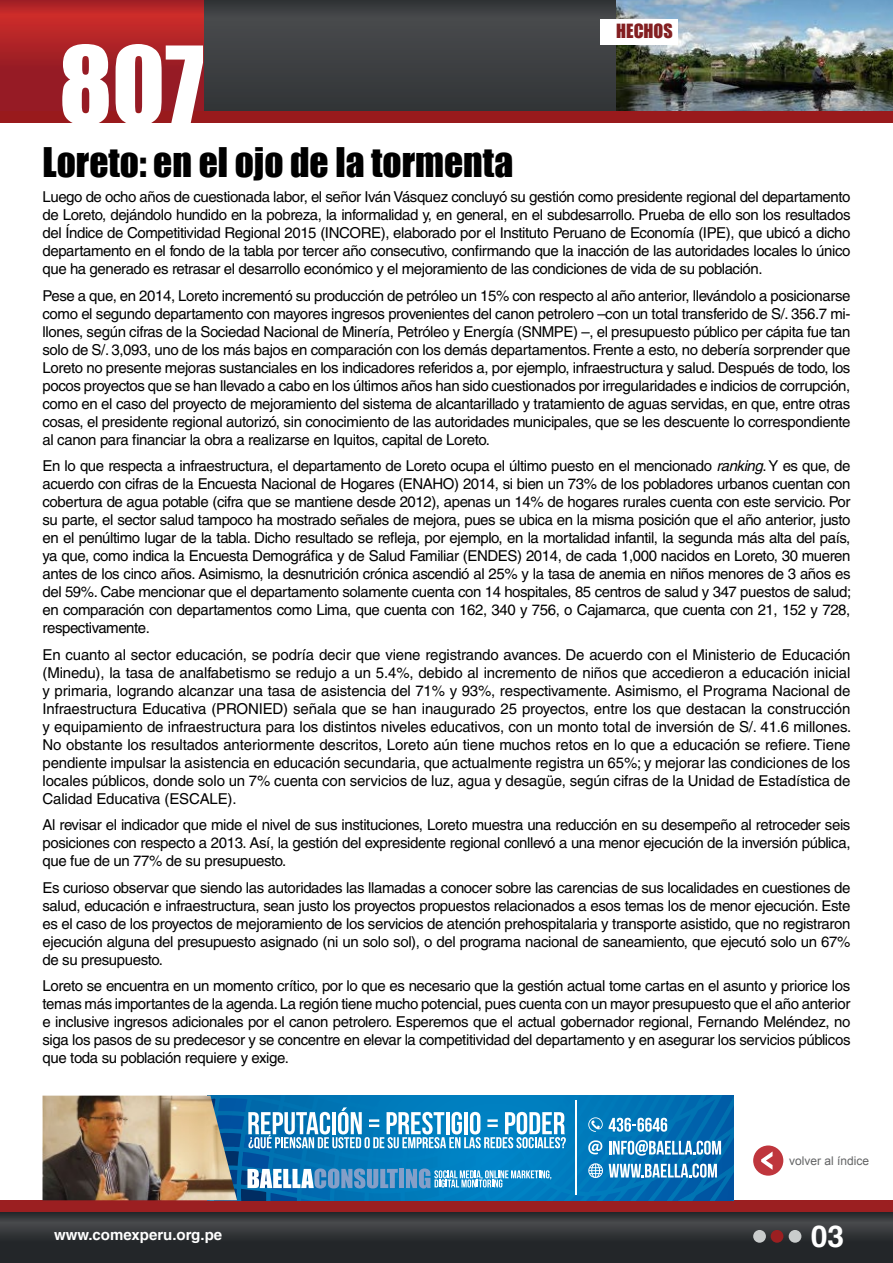
<style>
.page{position:relative;width:893px;height:1263px;background:#fff}
.page>*{position:absolute;margin:0;border:0;box-sizing:border-box;transform-origin:0 0}
.t1{font:99px "Impact";color:#fff}
.t2{font:37.5px "Impact";color:#000}
.t3{font:700 30px "Helvetica";color:#fff}
.t4{font:18px "Impact";color:#831f21}
.t5{font:15px/18px "Helvetica";letter-spacing:-.025em;color:#000;text-align:justify}
.t6{font:700 15px "Helvetica";color:#fff}
.t7{font:12px "Arial";color:#636465}
.s1{font-family:"Helvetica CE";font-style:italic}
</style>
<div class="page">
<div style="left:200px;top:0;width:693px;height:123px;background:#3d3f41"></div>
<img style="left:617px;top:0;width:276px;height:111px">
<svg style="left:0;top:1212px;width:893px;height:51px;background:#2d3033"></svg>
<div style="left:0;top:1200px;width:893px;height:12px;background:#9b1f21"></div>
<div style="left:753px;top:1230px;width:13px;height:13px;background:#c9cccc;border-radius:50%"></div>
<div style="left:771px;top:1230px;width:12px;height:13px;background:#9b1f21;border-radius:50%"></div>
<div style="left:789px;top:1230px;width:12px;height:13px;background:#c9cccc;border-radius:50%"></div>
<div style="left:753px;top:1145px;width:30px;height:31px;background:#bf363d;border-radius:50%"></div>
<svg style="left:761px;top:1152px;width:11px;height:18px"></svg>
<svg style="left:0;top:0;width:203px;height:111px;background:#a72026"></svg>
<div style="left:0;top:111px;width:893px;height:12px;background:#991a1c"></div>
<div style="left:600px;top:19px;width:78px;height:25px;background:#fff"></div>
<img style="left:43px;top:1095px;width:165px;height:105px">
<svg style="left:208px;top:1095px;width:526px;height:105px;background:#358dc1"></svg>
<h1 class="t1" style="left:59px;top:8px;width:146px">807</h1>
<h2 class="t2" style="left:43px;top:133px;width:472px">Loreto: en el ojo de la tormenta</h2>
<p class="t4" style="left:616px;top:17px;width:58px">hechos</p>
<p class="t5" style="left:43px;top:188px;width:809px">Luego de ocho años de cuestionada labor, el señor Iván Vásquez concluyó su gestión como presidente regional del departamento de Loreto, dejándolo hundido en la pobreza, la informalidad y, en general, en el subdesarrollo. Prueba de ello son los resultados del Índice de Competitividad Regional 2015 (INCORE), elaborado por el Instituto Peruano de Economía (IPE), que ubicó a dicho departamento en el fondo de la tabla por tercer año consecutivo, confirmando que la inacción de las autoridades locales lo único que ha generado es retrasar el desarrollo económico y el mejoramiento de las condiciones de vida de su población.</p>
<p class="t5" style="left:43px;top:286px;width:809px">Pese a que, en 2014, Loreto incrementó su producción de petróleo un 15% con respecto al año anterior, llevándolo a posicionarse como el segundo departamento con mayores ingresos provenientes del canon petrolero –con un total transferido de S/. 356.7 mi&shy;llones, según cifras de la Sociedad Nacional de Minería, Petróleo y Energía (SNMPE) –, el presupuesto público per cápita fue tan solo de S/. 3,093, uno de los más bajos en comparación con los demás departamentos. Frente a esto, no debería sorprender que Loreto no presente mejoras sustanciales en los indicadores referidos a, por ejemplo, infraestructura y salud. Después de todo, los pocos proyectos que se han llevado a cabo en los últimos años han sido cuestionados por irregularidades e indicios de corrupción, como en el caso del proyecto de mejoramiento del sistema de alcantarillado y tratamiento de aguas servidas, en que, entre otras cosas, el presidente regional autorizó, sin conocimiento de las autoridades municipales, que se les descuente lo correspondiente al canon para financiar la obra a realizarse en Iquitos, capital de Loreto.</p>
<p class="t5" style="left:43px;top:457px;width:810px">En lo que respecta a infraestructura, el departamento de Loreto ocupa el último puesto en el mencionado <span class="s1">ranking</span>. Y es que, de acuerdo con cifras de la Encuesta Nacional de Hogares (ENAHO) 2014, si bien un 73% de los pobladores urbanos cuentan con cobertura de agua potable (cifra que se mantiene desde 2012), apenas un 14% de hogares rurales cuenta con este servicio. Por su parte, el sector salud tampoco ha mostrado señales de mejora, pues se ubica en la misma posición que el año anterior, justo en el penúltimo lugar de la tabla. Dicho resultado se refleja, por ejemplo, en la mortalidad infantil, la segunda más alta del país, ya que, como indica la Encuesta Demográfica y de Salud Familiar (ENDES) 2014, de cada 1,000 nacidos en Loreto, 30 mueren antes de los cinco años. Asimismo, la desnutrición crónica ascendió al 25% y la tasa de anemia en niños menores de 3 años es del 59%. Cabe mencionar que el departamento solamente cuenta con 14 hospitales, 85 centros de salud y 347 puestos de salud; en comparación con departamentos como Lima, que cuenta con 162, 340 y 756, o Cajamarca, que cuenta con 21, 152 y 728, respectivamente.</p>
<p class="t5" style="left:43px;top:645px;width:810px">En cuanto al sector educación, se podría decir que viene registrando avances. De acuerdo con el Ministerio de Educación (Minedu), la tasa de analfabetismo se redujo a un 5.4%, debido al incremento de niños que accedieron a educación inicial y primaria, logrando alcanzar una tasa de asistencia del 71% y 93%, respectivamente. Asimismo, el Programa Nacional de Infraestructura Educativa (PRONIED) señala que se han inaugurado 25 proyectos, entre los que destacan la construcción y equipamiento de infraestructura para los distintos niveles educativos, con un monto total de inversión de S/. 41.6 millones.<br>No obstante los resultados anteriormente descritos, Loreto aún tiene muchos retos en lo que a educación se refiere. Tiene pendiente impulsar la asistencia en educación secundaria, que actualmente registra un 65%; y mejorar las condiciones de los locales públicos, donde solo un 7% cuenta con servicios de luz, agua y desagüe, según cifras de la Unidad de Estadística de Calidad Educativa (ESCALE).</p>
<p class="t5" style="left:43px;top:816px;width:809px">Al revisar el indicador que mide el nivel de sus instituciones, Loreto muestra una reducción en su desempeño al retroceder seis posiciones con respecto a 2013. Así, la gestión del expresidente regional conllevó a una menor ejecución de la inversión pública, que fue de un 77% de su presupuesto.</p>
<p class="t5" style="left:43px;top:878px;width:809px">Es curioso observar que siendo las autoridades las llamadas a conocer sobre las carencias de sus localidades en cuestiones de salud, educación e infraestructura, sean justo los proyectos propuestos relacionados a esos temas los de menor ejecución. Este es el caso de los proyectos de mejoramiento de los servicios de atención prehospitalaria y transporte asistido, que no registraron ejecución alguna del presupuesto asignado (ni un solo sol), o del programa nacional de saneamiento, que ejecutó solo un 67% de su presupuesto.</p>
<p class="t5" style="left:43px;top:977px;width:809px">Loreto se encuentra en un momento crítico, por lo que es necesario que la gestión actual tome cartas en el asunto y priorice los temas más importantes de la agenda. La región tiene mucho potencial, pues cuenta con un mayor presupuesto que el año anterior e inclusive ingresos adicionales por el canon petrolero. Esperemos que el actual gobernador regional, Fernando Meléndez, no siga los pasos de su predecesor y se concentre en elevar la competitividad del departamento y en asegurar los servicios públicos que toda su población requiere y exige.</p>
<p class="t6" style="left:54px;top:1226px;width:170px">www.comexperu.org.pe</p>
<p class="t7" style="left:789px;top:1152px;width:82px">volver al índice</p>
<h3 class="t3" style="left:811px;top:1218px;width:35px">03</h3>
</div>
